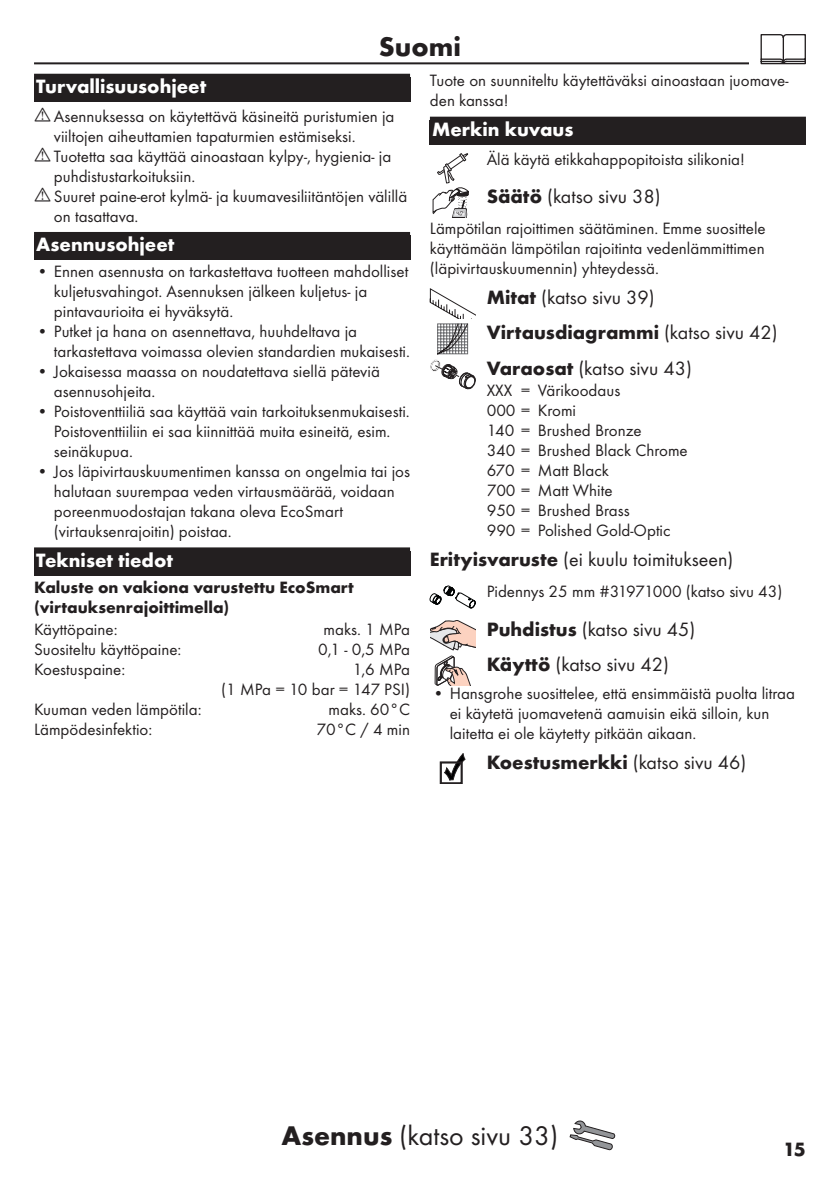
<style>
.page{position:relative;width:840px;height:1191px;background:#fff}
.page>*{position:absolute;margin:0;border:0;box-sizing:border-box;transform-origin:0 0}
.t1{font:28px "Futura TOT Boo";color:#231f20}
.t2{font:700 28px "Futura TOT";color:#231f20}
.t3{font:20px/35.4px "Futura TOT Boo";color:#231f20}
.t4{font:700 20px "Futura TOT";color:#231f20}
.t5{font:700 20px "Futura TOT";color:#fff}
.t6{font:17px/20px "Futura TOT Boo";color:#231f20}
.t7{font:700 17px/20px "Futura TOT";color:#231f20}
.s1{font-family:"Futura TOT";font-weight:700}
.s2{font-family:"Futura TOT Boo";font-weight:400}
</style>
<div class="page">
<hr style="left:34px;top:62px;width:771px;height:2px;background:#231f20">
<div style="left:748px;top:34px;width:68px;height:34px;background:#fff"></div>
<svg style="left:760px;top:34px;width:45px;height:30px"></svg>
<svg style="left:569px;top:1120px;width:45px;height:30px"></svg>
<div style="left:34px;top:74px;width:376px;height:28px;background:#231f20"></div>
<div style="left:34px;top:232px;width:376px;height:28px;background:#231f20"></div>
<div style="left:34px;top:547px;width:376px;height:28px;background:#231f20"></div>
<div style="left:429px;top:117px;width:376px;height:28px;background:#231f20"></div>
<svg style="left:432px;top:153px;width:36px;height:65px"></svg>
<svg style="left:429px;top:288px;width:46px;height:101px"></svg>
<svg style="left:429px;top:586px;width:46px;height:22px"></svg>
<svg style="left:430px;top:620px;width:45px;height:65px"></svg>
<svg style="left:440px;top:753px;width:25px;height:31px"></svg>
<h1 class="t2" style="left:379px;top:29px;width:83px">Suomi</h1>
<p class="t5" style="left:36px;top:74px;width:171px">Turvallisuusohjeet</p>
<p class="t6" style="left:54px;top:106px;width:355px">Asennuksessa on käytettävä käsineitä puristumien ja viiltojen aiheuttamien tapaturmien estämiseksi.<br>Tuotetta saa käyttää ainoastaan kylpy-, hygienia- ja puhdistustarkoituksiin.<br>Suuret paine-erot kylmä- ja kuumavesiliitäntöjen välillä on tasattava.</p>
<p class="t5" style="left:36px;top:232px;width:139px">Asennusohjeet</p>
<p class="t6" style="left:54px;top:261px;width:356px;text-indent:-17px">• Ennen asennusta on tarkastettava tuotteen mahdolliset kuljetusvahingot. Asennuksen jälkeen kuljetus- ja pintavaurioita ei hyväksytä.</p>
<p class="t6" style="left:54px;top:321px;width:357px;text-indent:-17px">• Putket ja hana on asennettava, huuhdeltava ja tarkastettava voimassa olevien standardien mukaisesti.</p>
<p class="t6" style="left:54px;top:361px;width:327px;text-indent:-17px">• Jokaisessa maassa on noudatettava siellä päteviä asennusohjeita.</p>
<p class="t6" style="left:54px;top:401px;width:357px;text-indent:-17px">• Poistoventtiiliä saa käyttää vain tarkoituksenmukaisesti.<br>Poistoventtiiliin ei saa kiinnittää muita esineitä, esim. seinäkupua.</p>
<p class="t6" style="left:54px;top:461px;width:357px;text-indent:-17px">• Jos läpivirtauskuumentimen kanssa on ongelmia tai jos halutaan suurempaa veden virtausmäärää, voidaan poreenmuodostajan takana oleva EcoSmart (virtauksenrajoitin) poistaa.</p>
<p class="t5" style="left:36px;top:548px;width:138px">Tekniset tiedot</p>
<p class="t7" style="left:34px;top:576px;width:321px">Kaluste on vakiona varustettu EcoSmart (virtauksenrajoittimella)</p>
<p class="t6" style="left:34px;top:619px;width:85px">Käyttöpaine:</p>
<p class="t6" style="left:323px;top:619px;width:88px">maks. 1 MPa</p>
<p class="t6" style="left:34px;top:639px;width:149px">Suositeltu käyttöpaine:</p>
<p class="t6" style="left:318px;top:639px;width:93px">0,1 - 0,5 MPa</p>
<p class="t6" style="left:34px;top:659px;width:93px">Koestuspaine:</p>
<p class="t6" style="left:221px;top:659px;width:190px;text-align:right">1,6 MPa<br>(1 MPa = 10 bar = 147 PSI)</p>
<p class="t6" style="left:34px;top:699px;width:169px">Kuuman veden lämpötila:</p>
<p class="t6" style="left:328px;top:699px;width:83px">maks. 60°C</p>
<p class="t6" style="left:34px;top:719px;width:120px">Lämpödesinfektio:</p>
<p class="t6" style="left:316px;top:719px;width:95px">70°C / 4 min</p>
<p class="t6" style="left:429px;top:71px;width:360px">Tuote on suunniteltu käytettäväksi ainoastaan juomave&shy;den kanssa!</p>
<p class="t5" style="left:432px;top:117px;width:143px">Merkin kuvaus</p>
<p class="t6" style="left:486px;top:149px;width:260px">Älä käytä etikkahappopitoista silikonia!</p>
<p class="t3" style="left:486px;top:178px;width:175px"><span class="s1">Säätö</span> (katso sivu 38)</p>
<p class="t6" style="left:429px;top:218px;width:337px;text-align:justify">Lämpötilan rajoittimen säätäminen. Emme suosittele käyttämään lämpötilan rajoitinta vedenlämmittimen (läpivirtauskuumennin) yhteydessä.</p>
<p class="t3" style="left:486px;top:279px;width:169px"><span class="s1">Mitat</span> (katso sivu 39)</p>
<p class="t4" style="left:486px;top:320px;width:292px">Virtausdiagrammi <span class="s2">(katso sivu 42)</span></p>
<p class="t3" style="left:486px;top:350px;width:207px"><span class="s1">Varaosat</span> (katso sivu 43)</p>
<p class="t6" style="left:486px;top:380px;width:202px">XXX = Värikoodaus<br>000 = Kromi<br>140 = Brushed Bronze<br>340 = Brushed Black Chrome<br>670 = Matt Black<br>700 = Matt White<br>950 = Brushed Brass<br>990 = Polished Gold-Optic</p>
<p class="t3" style="left:429px;top:541px;width:305px"><span class="s1">Erityisvaruste</span> (ei kuulu toimitukseen)</p>
<p class="t6" style="left:486px;top:581px;width:297px">Pidennys 25 mm #31971000 (katso sivu 43)</p>
<p class="t3" style="left:486px;top:611px;width:210px"><span class="s1">Puhdistus</span> (katso sivu 45)<br><span class="s1">Käyttö</span> (katso sivu 42)</p>
<p class="t6" style="left:449px;top:683px;width:346px;text-indent:-17px">• Hansgrohe suosittelee, että ensimmäistä puolta litraa ei käytetä juomavetenä aamuisin eikä silloin, kun laitetta ei ole käytetty pitkään aikaan.</p>
<p class="t4" style="left:486px;top:750px;width:261px">Koestusmerkki <span class="s2">(katso sivu 46)</span></p>
<h1 class="t1" style="left:281px;top:1119px;width:278px"><span class="s1">Asennus</span> (katso sivu 33)</h1>
<p class="t4" style="left:782px;top:1136px;width:24px">15</p>
</div>
